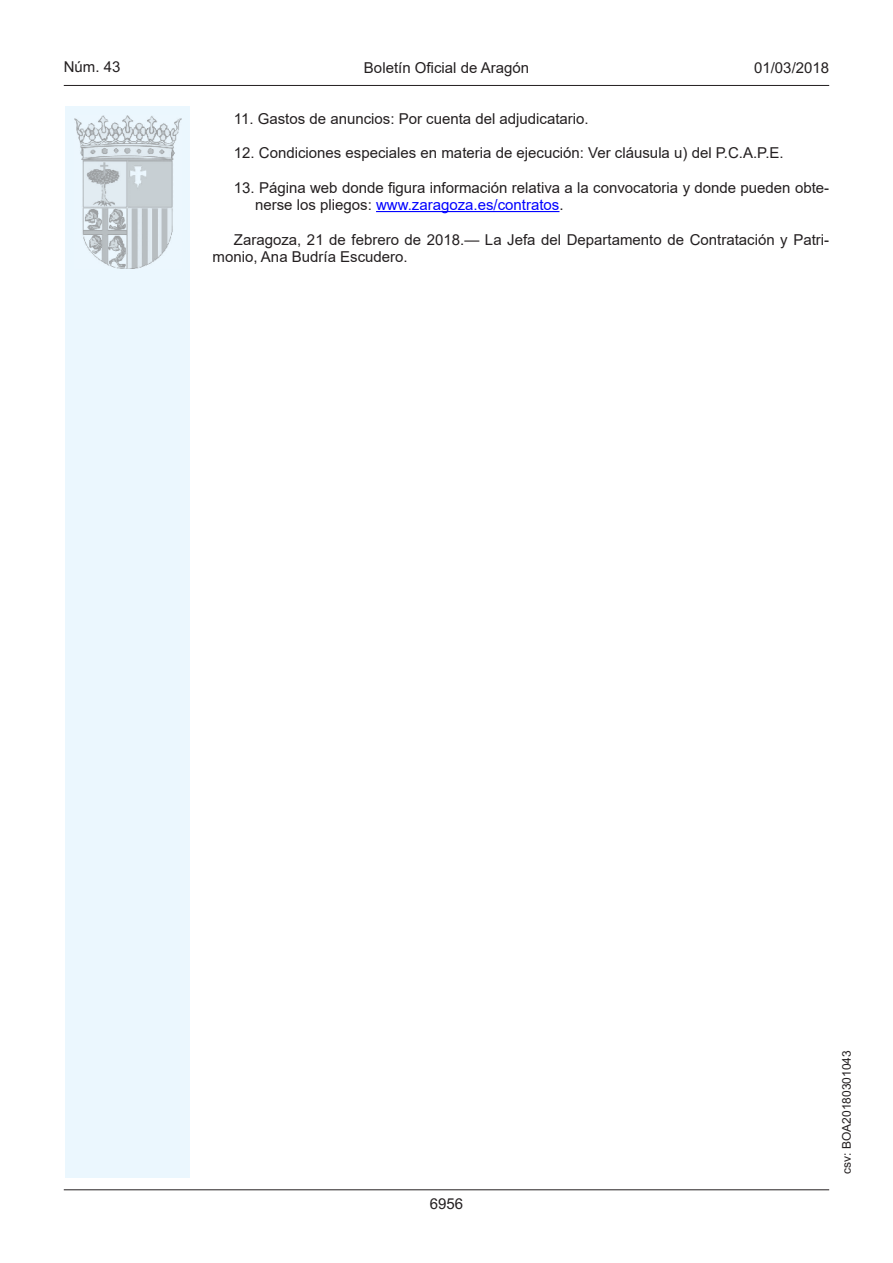
<style>
.page{position:relative;width:893px;height:1263px;background:#fff}
.page>*{position:absolute;margin:0;border:0;box-sizing:border-box;transform-origin:0 0}
.inicio_de_parrafo{font:15px/17.2px "Arial";color:#231f20}
.Sangrado_01{font:15px/17.2px "Arial";color:#231f20}
.estilo_head-c{font:15px "Arial";color:#231f20}
.estilo_head-d{font:15px "Arial MT2";color:#231f20}
.estilo_head-i{font:15px "Arial MT2";color:#231f20}
.numero_pagina{font:15px "Arial MT2";color:#231f20}
.estilo_head-i-2{font:12px "Arial MT2";color:#231f20}
.s1{color:#00f}
.s2{font-family:"Arial MT2"}
</style>
<div class="page">
<div style="left:65px;top:106px;width:125px;height:1072px;background:#ebf7fe"></div>
<img style="left:75px;top:115px;width:106px;height:153px">
<hr style="left:64px;top:85px;width:765px;height:1px;background:#231f20">
<hr style="left:64px;top:1189px;width:765px;height:1px;background:#231f20">
<hr style="left:376px;top:211px;width:183px;height:1px;background:#00f">
<p class="estilo_head-i" style="left:64px;top:57px;width:58px">Núm. 43</p>
<p class="estilo_head-c" style="left:364px;top:57px;width:167px">Boletín Oficial de Aragón</p>
<p class="estilo_head-d" style="left:754px;top:57px;width:77px">01/03/2018</p>
<p class="inicio_de_parrafo" style="left:234px;top:110px;width:356px">11. Gastos de anuncios: Por cuenta del adjudicatario.</p>
<p class="inicio_de_parrafo" style="left:234px;top:144px;width:551px">12. Condiciones especiales en materia de ejecución: Ver cláusula u) del P.C.A.P.E.</p>
<p class="Sangrado_01" style="left:255px;top:179px;width:576px;text-indent:-21px">13. Página web donde figura información relativa a la convocatoria y donde pueden obte&shy;nerse los pliegos: <span class="s1">www.zaragoza.es/contratos</span><span class="s2">.</span></p>
<p class="inicio_de_parrafo" style="left:213px;top:231px;width:618px;text-indent:21px">Zaragoza, 21 de febrero de 2018.— La Jefa del Departamento de Contratación y Patri&shy;monio, Ana Budría Escudero.</p>
<p class="numero_pagina" style="left:430px;top:1193px;width:35px">6956</p>
<p class="estilo_head-i-2" style="left:838px;top:1174px;width:125px;rotate:-90deg">csv: BOA20180301043</p>
</div>
